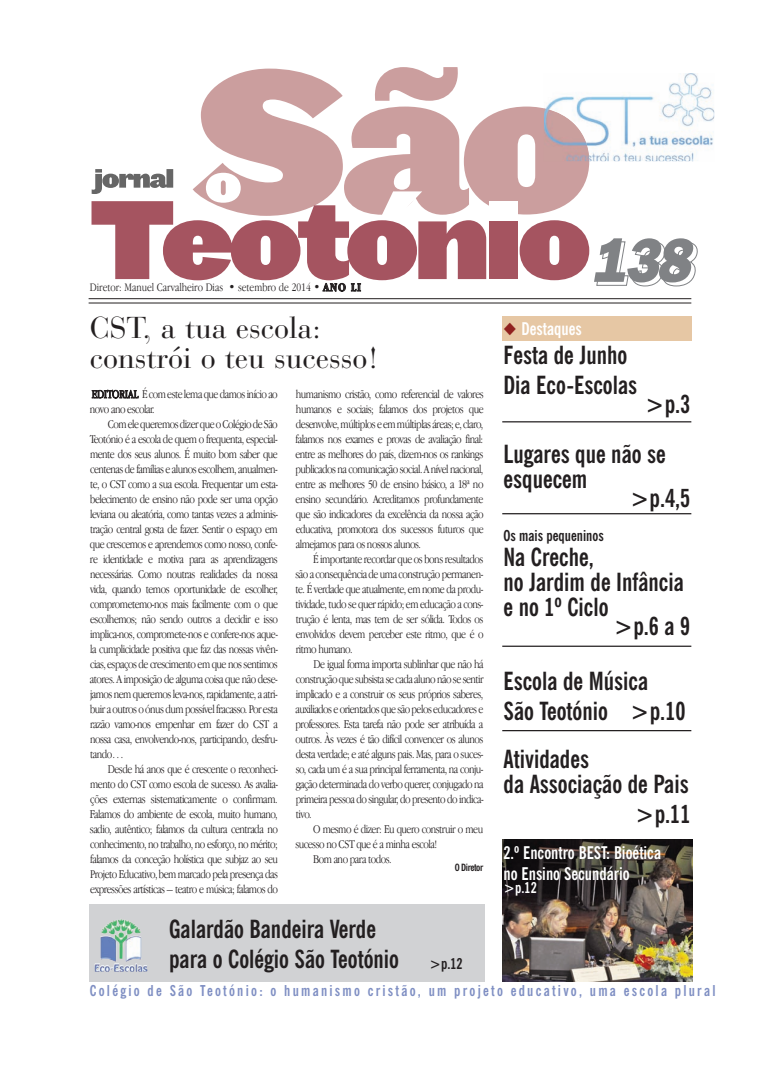
<style>
.page{position:relative;width:780px;height:1088px;background:#fff}
.page>*{position:absolute;margin:0;border:0;box-sizing:border-box;transform-origin:0 0}
.t1{font:italic 800 62.5px "Franklin Gothic";color:#808285;scale:.9 1}
.t2{font:30px/30px "Bauer Bodoni";color:#231f20}
.t3{font:700 condensed 25px/30px "News Gothic BT";color:#231f20;scale:.94 1}
.t4{font:700 condensed 17.5px/21px "News Gothic BT";color:#fff;scale:.94 1}
.t5{font:700 condensed 15px "News Gothic BT";letter-spacing:.16em;color:#7f8fc3;scale:.94 1}
.t6{font:700 condensed 15px "News Gothic BT";color:#231f20;scale:.94 1}
.t7{font:700 condensed 15px "News Gothic BT";color:#fff;scale:.94 1}
.t8{font:300 12.25px/15px "Apple Garamond";letter-spacing:-.04em;color:#231f20;text-align:justify}
.t9{font:300 11.88px "Apple Garamond";color:#231f20}
.t10{font:700 condensed 10px "News Gothic BT";letter-spacing:-.045em;color:#231f20}
.s1{font-weight:700}
.s2{font-size:11.88px}
.s3{font-size:15px}
.s4{color:#fff}
.s5{color:#90211f}
</style>
<div class="page">
<div style="left:89px;top:904px;width:395px;height:77px;background:#d1d2d4"></div>
<hr style="left:89px;top:298px;width:602px;height:1px;background:#231f20">
<hr style="left:89px;top:303px;width:602px;height:1px;background:#231f20">
<div style="left:502px;top:316px;width:189px;height:24px;background:#e6c7a4"></div>
<hr style="left:502px;top:513px;width:189px;height:1px;background:#231f20">
<hr style="left:502px;top:646px;width:189px;height:1px;background:#231f20">
<hr style="left:502px;top:730px;width:189px;height:1px;background:#231f20">
<hr style="left:502px;top:421px;width:189px;height:1px;background:#231f20">
<svg style="left:596px;top:241px;width:102px;height:46px"></svg>
<svg style="left:91px;top:67px;width:498px;height:225px"></svg>
<svg style="left:92px;top:389px;width:47px;height:10px"></svg>
<img style="left:502px;top:839px;width:190px;height:142px">
<img style="left:94px;top:919px;width:54px;height:53px">
<img style="left:544px;top:73px;width:170px;height:88px">
<img style="left:544px;top:108px;width:45px;height:53px">
<p class="t9" style="left:90px;top:283px;width:272px">Diretor: Manuel Carvalheiro Dias • setembro de 2014 • <span class="s1">ANO LI</span></p>
<h2 class="t2" style="left:90px;top:316px;width:291px">CST, a tua escola: constrói o teu sucesso!</h2>
<p class="t8" style="left:90px;top:388px;width:189px"><span class="s2">EDITORIAL</span> É com este lema que damos início ao novo ano escolar.</p>
<p class="t8" style="left:90px;top:418px;width:190px;text-indent:18px">Com ele queremos dizer que o Colégio de São Teotónio é a escola de quem o frequenta, especial&shy;mente dos seus alunos. É muito bom saber que centenas de famílias e alunos escolhem, anualmen&shy;te, o CST como a sua escola. Frequentar um esta&shy;belecimento de ensino não pode ser uma opção leviana ou aleatória, como tantas vezes a adminis&shy;tração central gosta de fazer. Sentir o espaço em que crescemos e aprendemos como nosso, confe&shy;re identidade e motiva para as aprendizagens necessárias. Como noutras realidades da nossa vida, quando temos oportunidade de escolher, comprometemo-nos mais facilmente com o que escolhemos; não sendo outros a decidir e isso implica-nos, compromete-nos e confere-nos aque&shy;la cumplicidade positiva que faz das nossas vivên&shy;cias, espaços de crescimento em que nos sentimos atores. A imposição de alguma coisa que não dese&shy;jamos nem queremos leva-nos, rapidamente, a atri&shy;buir a outros o ónus dum possível fracasso. Por esta razão vamo-nos empenhar em fazer do CST a nossa casa, envolvendo-nos, participando, desfru&shy;tando…</p>
<p class="t8" style="left:90px;top:763px;width:190px;text-indent:18px">Desde há anos que é crescente o reconheci&shy;mento do CST como escola de sucesso. As avalia&shy;ções externas sistematicamente o confirmam.<br>Falamos do ambiente de escola, muito humano, sadio, autêntico; falamos da cultura centrada no conhecimento, no trabalho, no esforço, no mérito; falamos da conceção holística que subjaz ao seu Projeto Educativo, bem marcado pela presença das expressões artísticas – teatro e música; falamos do</p>
<p class="t8" style="left:295px;top:388px;width:190px">humanismo cristão, como referencial de valores humanos e sociais; falamos dos projetos que desenvolve, múltiplos e em múltiplas áreas; e, claro, falamos nos exames e provas de avaliação final: entre as melhores do país, dizem-nos os rankings publicados na comunicação social. A nível nacional, entre as melhores 50 de ensino básico, a 18ª no ensino secundário. Acreditamos profundamente que são indicadores da excelência da nossa ação educativa, promotora dos sucessos futuros que almejamos para os nossos alunos.</p>
<p class="t8" style="left:295px;top:553px;width:190px;text-indent:18px">É importante recordar que os bons resultados são a consequência de uma construção permanen&shy;te. É verdade que atualmente, em nome da produ&shy;tividade, tudo se quer rápido; em educação a cons&shy;trução é lenta, mas tem de ser sólida. Todos os envolvidos devem perceber este ritmo, que é o ritmo humano.</p>
<p class="t8" style="left:295px;top:658px;width:190px;text-indent:18px">De igual forma importa sublinhar que não há construção que subsista se cada aluno não se sentir implicado e a construir os seus próprios saberes, auxiliados e orientados que são pelos educadores e professores. Esta tarefa não pode ser atribuída a outros. Às vezes é tão difícil convencer os alunos desta verdade; e até alguns pais. Mas, para o suces&shy;so, cada um é a sua principal ferramenta, na conju&shy;gação determinada do verbo querer, conjugado na primeira pessoa do singular, do presento do indica&shy;tivo.</p>
<p class="t8" style="left:313px;top:823px;width:172px">O mesmo é dizer: Eu quero construir o meu</p>
<p class="t8" style="left:295px;top:838px;width:143px">sucesso no CST que é a minha escola!</p>
<p class="t8" style="left:313px;top:853px;width:80px">Bom ano para todos.</p>
<p class="t10" style="left:454px;top:863px;width:30px">O Diretor</p>
<h3 class="t3" style="left:169px;top:916px;width:314px">Galardão Bandeira Verde<br>para o Colégio São Teotónio <span class="s3">&gt;p.12</span></h3>
<h1 class="t1" style="left:592px;top:224px;width:115px">13<span class="s4">8</span></h1>
<h3 class="t4" style="left:503px;top:320px;width:85px"><span class="s5">◆</span> Destaques</h3>
<h3 class="t3" style="left:503px;top:342px;width:144px">Festa de Junho<br>Dia Eco-Escolas</h3>
<h3 class="t3" style="left:503px;top:381px;width:200px;line-height:50px;text-indent:142px">&gt;p.3<br>Lugares que não se</h3>
<h3 class="t3" style="left:503px;top:466px;width:91px">esquecem</h3>
<h3 class="t3" style="left:630px;top:485px;width:66px">&gt;p.4,5</h3>
<p class="t6" style="left:503px;top:530px;width:108px">Os mais pequeninos</p>
<h3 class="t3" style="left:503px;top:546px;width:193px;line-height:25px">Na Creche,<br>no Jardim de Infância e no 1º Ciclo</h3>
<h3 class="t3" style="left:614px;top:613px;width:83px">&gt;p.6 a 9</h3>
<h3 class="t3" style="left:503px;top:668px;width:195px">Escola de Música<br>São Teotónio &gt;p.10</h3>
<h3 class="t3" style="left:503px;top:749px;width:198px;line-height:25px">Atividades<br>da Associação de Pais</h3>
<h3 class="t3" style="left:635px;top:801px;width:60px">&gt;p.11</h3>
<h3 class="t4" style="left:503px;top:844px;width:169px">2.º Encontro BEST: Bioética no Ensino Secundário</h3>
<p class="t7" style="left:503px;top:882px;width:37px">&gt;p.12</p>
<p class="t5" style="left:90px;top:984px;width:667px">Colégio de São Teotónio: o humanismo cristão, um projeto educativo, uma escola plural</p>
</div>
